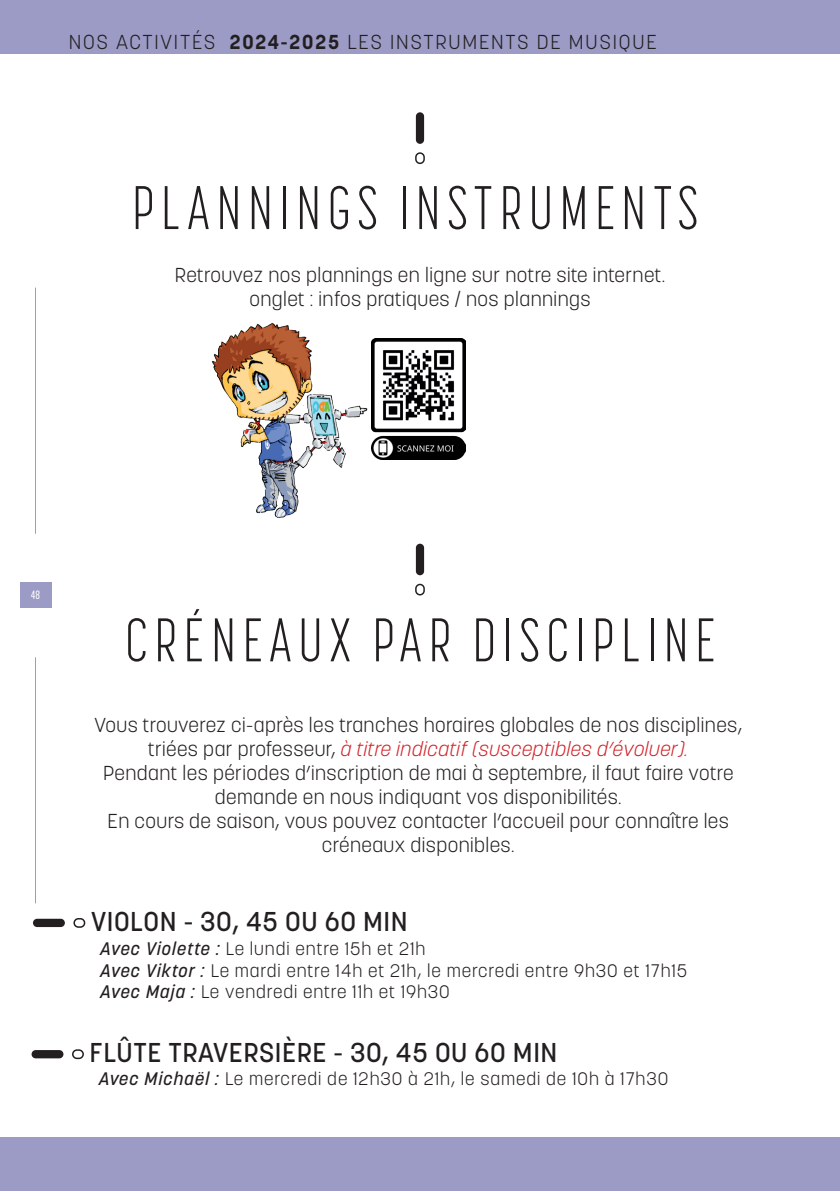
<style>
.page{position:relative;width:840px;height:1191px;background:#fff}
.page>*{position:absolute;margin:0;border:0;box-sizing:border-box;transform-origin:0 0}
.t1{font:300 60.8px "Korolev Compressed";letter-spacing:.11em;color:#231f20}
.t2{font:500 27px "Korolev";letter-spacing:.02em;color:#231f20}
.t3{font:300 20px/24px "Korolev";letter-spacing:.02em;color:#231f20;text-align:center}
.t4{font:300 20px "Korolev";letter-spacing:.09em;color:#231f20}
.t5{font:300 18px/21.6px "Korolev";letter-spacing:.05em;color:#231f20}
.t6{font:500 12px "Korolev Compressed";color:#fff}
.s1{font-weight:700}
.s2{font-style:italic;color:#d1232a}
.s3{font-weight:500;font-style:italic}
</style>
<div class="page">
<div style="left:0;top:0;width:839px;height:54px;background:#9b9bc6"></div>
<div style="left:20px;top:583px;width:31px;height:25px;background:#9b9bc6"></div>
<hr style="left:35px;top:288px;width:1px;height:246px;background:#9b9bc6">
<hr style="left:35px;top:657px;width:1px;height:246px;background:#9b9bc6">
<div style="left:0;top:1137px;width:839px;height:54px;background:#9b9bc6"></div>
<div style="left:415px;top:112px;width:9px;height:32px;background:#231f20;border-radius:4px"></div>
<div style="left:415px;top:152px;width:9px;height:12px;border:1px solid #231f20;border-radius:4px"></div>
<img style="left:375px;top:338px;width:90px;height:121px">
<div style="left:33px;top:918px;width:32px;height:9px;background:#231f20;border-radius:4px"></div>
<div style="left:73px;top:918px;width:12px;height:9px;border:2px solid #231f20;border-radius:4px"></div>
<div style="left:32px;top:1050px;width:31px;height:8px;background:#231f20;border-radius:4px"></div>
<div style="left:72px;top:1049px;width:12px;height:10px;border:2px solid #231f20;border-radius:4px"></div>
<img style="left:212px;top:323px;width:163px;height:195px">
<div style="left:415px;top:544px;width:9px;height:31px;background:#231f20;border-radius:4px"></div>
<div style="left:415px;top:584px;width:9px;height:11px;border:1px solid #231f20;border-radius:4px"></div>
<p class="t4" style="left:69px;top:29px;width:589px">NOS ACTIVITÉS <span class="s1">2024-2025</span> LES INSTRUMENTS DE MUSIQUE</p>
<h1 class="t1" style="left:132px;top:174px;width:567px">PLANNINGS INSTRUMENTS</h1>
<p class="t3" style="left:175px;top:263px;width:491px">Retrouvez nos plannings en ligne sur notre site internet. onglet : infos pratiques / nos plannings</p>
<p class="t6" style="left:31px;top:588px;width:11px">48</p>
<h1 class="t1" style="left:125px;top:606px;width:590px">CRÉNEAUX PAR DISCIPLINE</h1>
<p class="t3" style="left:94px;top:712px;width:649px">Vous trouverez ci-après les tranches horaires globales de nos disciplines, triées par professeur, <span class="s2">à titre indicatif (susceptibles d’évoluer).<br></span>Pendant les périodes d’inscription de mai à septembre, il faut faire votre demande en nous indiquant vos disponibilités.<br>En cours de saison, vous pouvez contacter l’accueil pour connaître les créneaux disponibles.</p>
<h2 class="t2" style="left:91px;top:904px;width:318px">VIOLON - 30, 45 OU 60 MIN</h2>
<p class="t5" style="left:100px;top:938px;width:588px"><span class="s3">Avec Violette :</span> Le lundi entre 15h et 21h<br><span class="s3">Avec Viktor :</span> Le mardi entre 14h et 21h, le mercredi entre 9h30 et 17h15<br><span class="s3">Avec Maja :</span> Le vendredi entre 11h et 19h30</p>
<h2 class="t2" style="left:89px;top:1035px;width:469px">FLÛTE TRAVERSIÈRE - 30, 45 OU 60 MIN</h2>
<p class="t5" style="left:99px;top:1067px;width:570px"><span class="s3">Avec Michaël :</span> Le mercredi de 12h30 à 21h, le samedi de 10h à 17h30</p>
</div>
